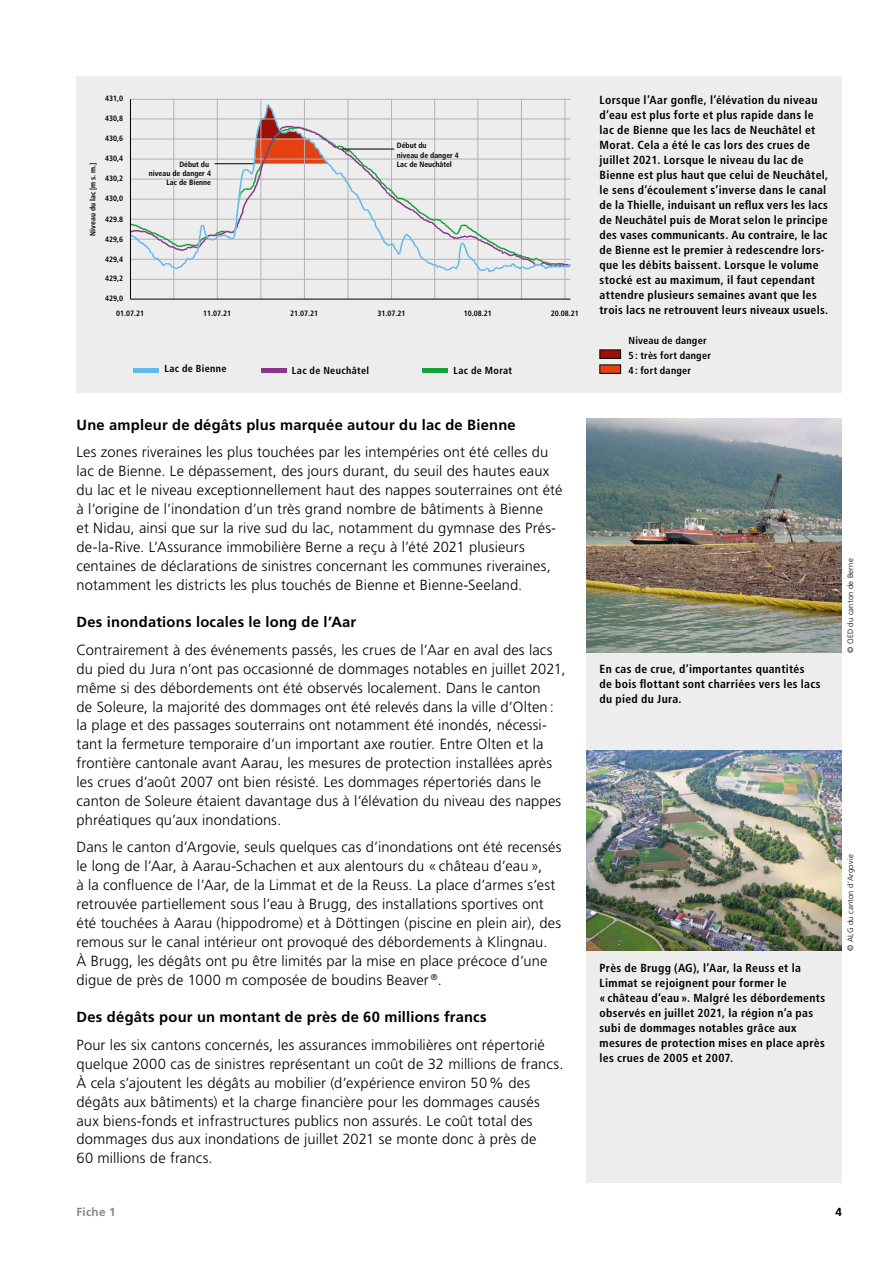
<style>
.page{position:relative;width:893px;height:1263px;background:#fff}
.page>*{position:absolute;margin:0;border:0;box-sizing:border-box;transform-origin:0 0}
.Ff_B_text{font:300 14.7px/18.9px "Frutiger LT Std";letter-spacing:.01em;color:#000}
.f_FB_titel_text{font:700 14.7px "Frutiger LT Std";letter-spacing:.015em;color:#000}
.Ff_B_text-2{font:700 condensed 11.7px/15px "Frutiger LT Std";letter-spacing:.03em;color:#000}
.f_FB_titel_text-2{font:700 11.7px "Frutiger LT Std";letter-spacing:.025em;color:#878787}
.f_FB_titel_text-3{font:700 11.7px "Frutiger LT Std";color:#000}
.f_FB_bildlegende{font:700 condensed 10.2px "Frutiger LT Std";letter-spacing:.025em;color:#000}
.Ff_B_text-3{font:300 7.8px "Frutiger LT Std";letter-spacing:.03em;color:#000}
.t1{font:700 condensed 7.65px/9.4px "Frutiger LT Std";color:#000;text-align:right}
</style>
<div class="page">
<div style="left:587px;top:419px;width:255px;height:763px;background:#ededed"></div>
<div style="left:77px;top:77px;width:765px;height:316px;background:#ededed"></div>
<img style="left:587px;top:419px;width:255px;height:234px">
<hr style="left:130px;top:279px;width:440px;height:1px;background:#b3b2b2">
<hr style="left:130px;top:99px;width:440px;height:1px;background:#b3b2b2">
<hr style="left:174px;top:99px;width:1px;height:200px;background:#b3b2b2">
<hr style="left:261px;top:99px;width:1px;height:200px;background:#b3b2b2">
<hr style="left:348px;top:99px;width:1px;height:200px;background:#b3b2b2">
<hr style="left:434px;top:99px;width:1px;height:200px;background:#b3b2b2">
<hr style="left:521px;top:99px;width:1px;height:200px;background:#b3b2b2">
<hr style="left:217px;top:99px;width:1px;height:200px;background:#b3b2b2">
<hr style="left:304px;top:99px;width:1px;height:200px;background:#b3b2b2">
<hr style="left:391px;top:99px;width:1px;height:200px;background:#b3b2b2">
<hr style="left:478px;top:99px;width:1px;height:200px;background:#b3b2b2">
<hr style="left:565px;top:99px;width:1px;height:200px;background:#b3b2b2">
<hr style="left:130px;top:299px;width:440px;height:1px;background:#000">
<svg style="left:131px;top:104px;width:439px;height:168px"></svg>
<hr style="left:130px;top:99px;width:1px;height:200px;background:#000">
<hr style="left:342px;top:149px;width:52px;height:1px;background:#000">
<hr style="left:215px;top:163px;width:38px;height:1px;background:#000">
<hr style="left:133px;top:368px;width:26px;height:4px;background:#63b9e9">
<hr style="left:261px;top:368px;width:25px;height:4px;background:#8c368b">
<hr style="left:422px;top:368px;width:26px;height:4px;background:#13a538">
<img style="left:587px;top:750px;width:255px;height:200px">
<div style="left:600px;top:350px;width:21px;height:8px;background:#9c1006"></div>
<div style="left:600px;top:350px;width:21px;height:9px;border:1px solid #000"></div>
<div style="left:600px;top:365px;width:21px;height:8px;background:#e74011"></div>
<div style="left:600px;top:365px;width:21px;height:9px;border:1px solid #000"></div>
<p class="t1" style="left:105px;top:94px;width:20px">431,0</p>
<p class="t1" style="left:105px;top:114px;width:20px">430,8</p>
<p class="t1" style="left:105px;top:134px;width:20px">430,6</p>
<p class="t1" style="left:105px;top:154px;width:20px">430,4</p>
<p class="t1" style="left:88px;top:236px;width:74px;rotate:-90deg">Niveau du lac [m s. m.]</p>
<p class="t1" style="left:149px;top:159px;width:64px">Début du<br>niveau de danger 4<br>Lac de Bienne</p>
<p class="t1" style="left:105px;top:174px;width:20px">430,2</p>
<p class="t1" style="left:105px;top:194px;width:20px">430,0</p>
<p class="t1" style="left:105px;top:214px;width:20px">429.8</p>
<p class="t1" style="left:105px;top:234px;width:20px">429,6</p>
<p class="t1" style="left:105px;top:254px;width:20px">429,4</p>
<p class="t1" style="left:105px;top:273px;width:20px">429,2</p>
<p class="t1" style="left:105px;top:293px;width:20px">429,0</p>
<p class="t1" style="left:397px;top:141px;width:64px;text-align:left">Début du<br>niveau de danger 4<br>Lac de Neuchâtel</p>
<p class="t1" style="left:116px;top:308px;width:30px">01.07.21</p>
<p class="t1" style="left:203px;top:308px;width:30px">11.07.21</p>
<p class="t1" style="left:290px;top:308px;width:30px">21.07.21</p>
<p class="t1" style="left:377px;top:308px;width:30px">31.07.21</p>
<p class="t1" style="left:464px;top:308px;width:30px">10.08.21</p>
<p class="t1" style="left:551px;top:308px;width:30px">20.08.21</p>
<p class="f_FB_bildlegende" style="left:164px;top:363px;width:64px">Lac de Bienne</p>
<p class="f_FB_bildlegende" style="left:292px;top:364px;width:79px">Lac de Neuchâtel</p>
<p class="f_FB_bildlegende" style="left:453px;top:364px;width:60px">Lac de Morat</p>
<p class="f_FB_titel_text" style="left:77px;top:416px;width:441px">Une ampleur de dégâts plus marquée autour du lac de Bienne</p>
<p class="Ff_B_text" style="left:77px;top:443px;width:488px">Les zones riveraines les plus touchées par les intempéries ont été celles du lac de Bienne. Le dépassement, des jours durant, du seuil des hautes eaux du lac et le niveau exceptionnellement haut des nappes souterraines ont été à l’origine de l’inondation d’un très grand nombre de bâtiments à Bienne<br>et Nidau, ainsi que sur la rive sud du lac, notamment du gymnase des Prés&shy;de-la-Rive. L’Assurance immobilière Berne a reçu à l’été 2021 plusieurs centaines de déclarations de sinistres concernant les communes riveraines, notamment les districts les plus touchés de Bienne et Bienne-Seeland.</p>
<p class="f_FB_titel_text" style="left:77px;top:614px;width:281px">Des inondations locales le long de l’Aar</p>
<p class="Ff_B_text" style="left:77px;top:640px;width:490px">Contrairement à des événements passés, les crues de l’Aar en aval des lacs du pied du Jura n’ont pas occasionné de dommages notables en juillet 2021, même si des débordements ont été observés localement. Dans le canton<br>de Soleure, la majorité des dommages ont été relevés dans la ville d’Olten : la plage et des passages souterrains ont notamment été inondés, nécessi&shy;tant la fermeture temporaire d’un important axe routier. Entre Olten et la frontière cantonale avant Aarau, les mesures de protection installées après les crues d’août 2007 ont bien résisté. Les dommages répertoriés dans le canton de Soleure étaient davantage dus à l’élévation du niveau des nappes phréatiques qu’aux inondations.</p>
<p class="Ff_B_text" style="left:77px;top:838px;width:486px">Dans le canton d’Argovie, seuls quelques cas d’inondations ont été recensés le long de l’Aar, à Aarau-Schachen et aux alentours du « château d’eau »,<br>à la confluence de l’Aar, de la Limmat et de la Reuss. La place d’armes s’est retrouvée partiellement sous l’eau à Brugg, des installations sportives ont été touchées à Aarau (hippodrome) et à Döttingen (piscine en plein air), des remous sur le canal intérieur ont provoqué des débordements à Klingnau.<br>À Brugg, les dégâts ont pu être limités par la mise en place précoce d’une digue de près de 1000 m composée de boudins Beaver <sup>®</sup>.</p>
<p class="f_FB_titel_text" style="left:77px;top:1009px;width:412px">Des dégâts pour un montant de près de 60 millions francs</p>
<p class="Ff_B_text" style="left:77px;top:1035px;width:488px">Pour les six cantons concernés, les assurances immobilières ont répertorié quelque 2000 cas de sinistres représentant un coût de 32 millions de francs.<br>À cela s’ajoutent les dégâts au mobilier (d’expérience environ 50% des dégâts aux bâtiments) et la charge financière pour les dommages causés aux biens-fonds et infrastructures publics non assurés. Le coût total des dommages dus aux inondations de juillet 2021 se monte donc à près de<br>60 millions de francs.</p>
<p class="Ff_B_text-2" style="left:600px;top:93px;width:230px">Lorsque l’Aar gonfle, l’élévation du niveau d’eau est plus forte et plus rapide dans le lac de Bienne que les lacs de Neuchâtel et Morat. Cela a été le cas lors des crues de juillet 2021. Lorsque le niveau du lac de Bienne est plus haut que celui de Neuchâtel, le sens d’écoulement s’inverse dans le canal de la Thielle, induisant un reflux vers les lacs de Neuchâtel puis de Morat selon le principe des vases communicants. Au contraire, le lac de Bienne est le premier à redescendre lors&shy;que les débits baissent. Lorsque le volume stocké est au maximum, il faut cependant attendre plusieurs semaines avant que les trois lacs ne retrouvent leurs niveaux usuels.</p>
<p class="f_FB_bildlegende" style="left:628px;top:334px;width:80px">Niveau de danger</p>
<p class="f_FB_bildlegende" style="left:628px;top:349px;width:84px">5: très fort danger</p>
<p class="f_FB_bildlegende" style="left:628px;top:364px;width:64px">4: fort danger</p>
<p class="Ff_B_text-2" style="left:600px;top:662px;width:223px">En cas de crue, d’importantes quantités<br>de bois flottant sont charriées vers les lacs du pied du Jura.</p>
<p class="Ff_B_text-3" style="left:846px;top:653px;width:96px;rotate:-90deg">© OED du canton de Berne</p>
<p class="Ff_B_text-2" style="left:600px;top:960px;width:227px">Près de Brugg (AG), l’Aar, la Reuss et la Limmat se rejoignent pour former le<br>« château d’eau ». Malgré les débordements observés en juillet 2021, la région n’a pas subi de dommages notables grâce aux mesures de protection mises en place après les crues de 2005 et 2007.</p>
<p class="Ff_B_text-3" style="left:846px;top:951px;width:98px;rotate:-90deg">© ALG du canton d’Argovie</p>
<p class="f_FB_titel_text-2" style="left:77px;top:1205px;width:41px">Fiche 1</p>
<p class="f_FB_titel_text-3" style="left:835px;top:1205px;width:8px">4</p>
</div>
